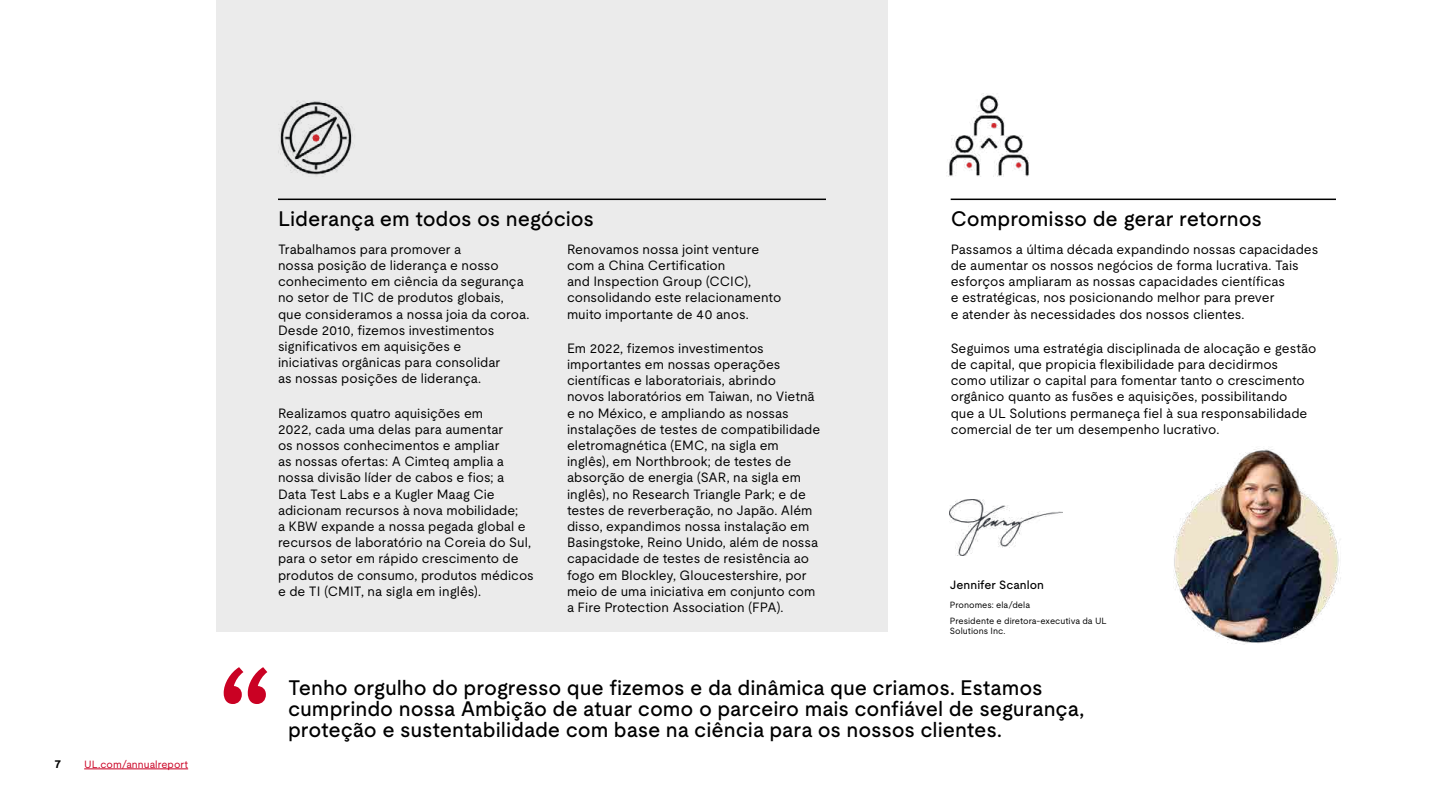
<style>
.page{position:relative;width:1440px;height:810px;background:#fff}
.page>*{position:absolute;margin:0;border:0;box-sizing:border-box;transform-origin:0 0}
.Page_subtitle{font:500 145.05px "UL Moderat";color:#ca0123}
.Page_subtitle-2{font:500 21px/21px "UL Moderat";letter-spacing:-.005em;color:#000}
.Column_title_lined{font:500 21px "UL Moderat";letter-spacing:-.005em;color:#000}
.Body_Copy{font:13.5px/16.2px "UL Moderat";color:#000}
.Body_Copy-2{font:500 12px "UL Moderat";letter-spacing:.005em;color:#000}
.t1{font:700 12px "UL Moderat";color:#000}
.t2{font:10.5px "UL Moderat";letter-spacing:.005em;color:#ca0123}
.Body_Copy-3{font:9px/10.8px "UL Moderat";color:#000}
</style>
<div class="page">
<div style="left:216px;top:0;width:672px;height:632px;background:#ebebeb"></div>
<img style="left:946px;top:93px;width:83px;height:83px">
<img style="left:1173px;top:448px;width:168px;height:197px">
<img style="left:278px;top:101px;width:77px;height:74px">
<hr style="left:951px;top:199px;width:385px;height:1px;background:#000">
<img style="left:950px;top:499px;width:112px;height:57px">
<hr style="left:278px;top:199px;width:548px;height:1px;background:#000">
<hr style="left:84px;top:769px;width:104px;height:1px;background:#ca0123">
<p class="t1" style="left:54px;top:755px;width:8px">7</p>
<p class="t2" style="left:84px;top:756px;width:105px">UL.com/annualreport</p>
<p class="Column_title_lined" style="left:278px;top:202px;width:318px">Liderança em todos os negócios</p>
<p class="Body_Copy" style="left:278px;top:241px;width:253px">Trabalhamos para promover a<br>nossa posição de liderança e nosso conhecimento em ciência da segurança no setor de TIC de produtos globais, que consideramos a nossa joia da coroa.<br>Desde 2010, fizemos investimentos significativos em aquisições e<br>iniciativas orgânicas para consolidar<br>as nossas posições de liderança.</p>
<p class="Body_Copy" style="left:278px;top:404px;width:257px">Realizamos quatro aquisições em<br>2022, cada uma delas para aumentar<br>os nossos conhecimentos e ampliar<br>as nossas ofertas: A Cimteq amplia a nossa divisão líder de cabos e fios; a Data Test Labs e a Kugler Maag Cie adicionam recursos à nova mobilidade;<br>a KBW expande a nossa pegada global e recursos de laboratório na Coreia do Sul, para o setor em rápido crescimento de produtos de consumo, produtos médicos e de TI (CMIT, na sigla em inglês).</p>
<p class="Body_Copy" style="left:567px;top:241px;width:216px">Renovamos nossa joint venture com a China Certification<br>and Inspection Group (CCIC), consolidando este relacionamento muito importante de 40 anos.</p>
<p class="Body_Copy" style="left:567px;top:340px;width:255px">Em 2022, fizemos investimentos importantes em nossas operações científicas e laboratoriais, abrindo<br>novos laboratórios em Taiwan, no Vietnã e no México, e ampliando as nossas instalações de testes de compatibilidade eletromagnética (EMC, na sigla em inglês), em Northbrook; de testes de absorção de energia (SAR, na sigla em inglês), no Research Triangle Park; e de testes de reverberação, no Japão. Além disso, expandimos nossa instalação em Basingstoke, Reino Unido, além de nossa capacidade de testes de resistência ao fogo em Blockley, Gloucestershire, por meio de uma iniciativa em conjunto com a Fire Protection Association (FPA).</p>
<p class="Column_title_lined" style="left:951px;top:202px;width:313px">Compromisso de gerar retornos</p>
<p class="Body_Copy" style="left:951px;top:241px;width:369px">Passamos a última década expandindo nossas capacidades de aumentar os nossos negócios de forma lucrativa. Tais esforços ampliaram as nossas capacidades científicas<br>e estratégicas, nos posicionando melhor para prever<br>e atender às necessidades dos nossos clientes.</p>
<p class="Body_Copy" style="left:951px;top:340px;width:367px">Seguimos uma estratégia disciplinada de alocação e gestão de capital, que propicia flexibilidade para decidirmos como utilizar o capital para fomentar tanto o crescimento orgânico quanto as fusões e aquisições, possibilitando<br>que a UL Solutions permaneça fiel à sua responsabilidade comercial de ter um desempenho lucrativo.</p>
<p class="Body_Copy-2" style="left:950px;top:575px;width:96px">Jennifer Scanlon</p>
<p class="Body_Copy-3" style="left:950px;top:600px;width:82px">Pronomes: ela/dela</p>
<p class="Body_Copy-3" style="left:950px;top:615px;width:159px">Presidente e diretora-executiva da UL<br>Solutions Inc.</p>
<p class="Page_subtitle" style="left:216px;top:606px;width:61px">“</p>
<p class="Page_subtitle-2" style="left:288px;top:677px;width:798px">Tenho orgulho do progresso que fizemos e da dinâmica que criamos. Estamos cumprindo nossa Ambição de atuar como o parceiro mais confiável de segurança, proteção e sustentabilidade com base na ciência para os nossos clientes.</p>
</div>
